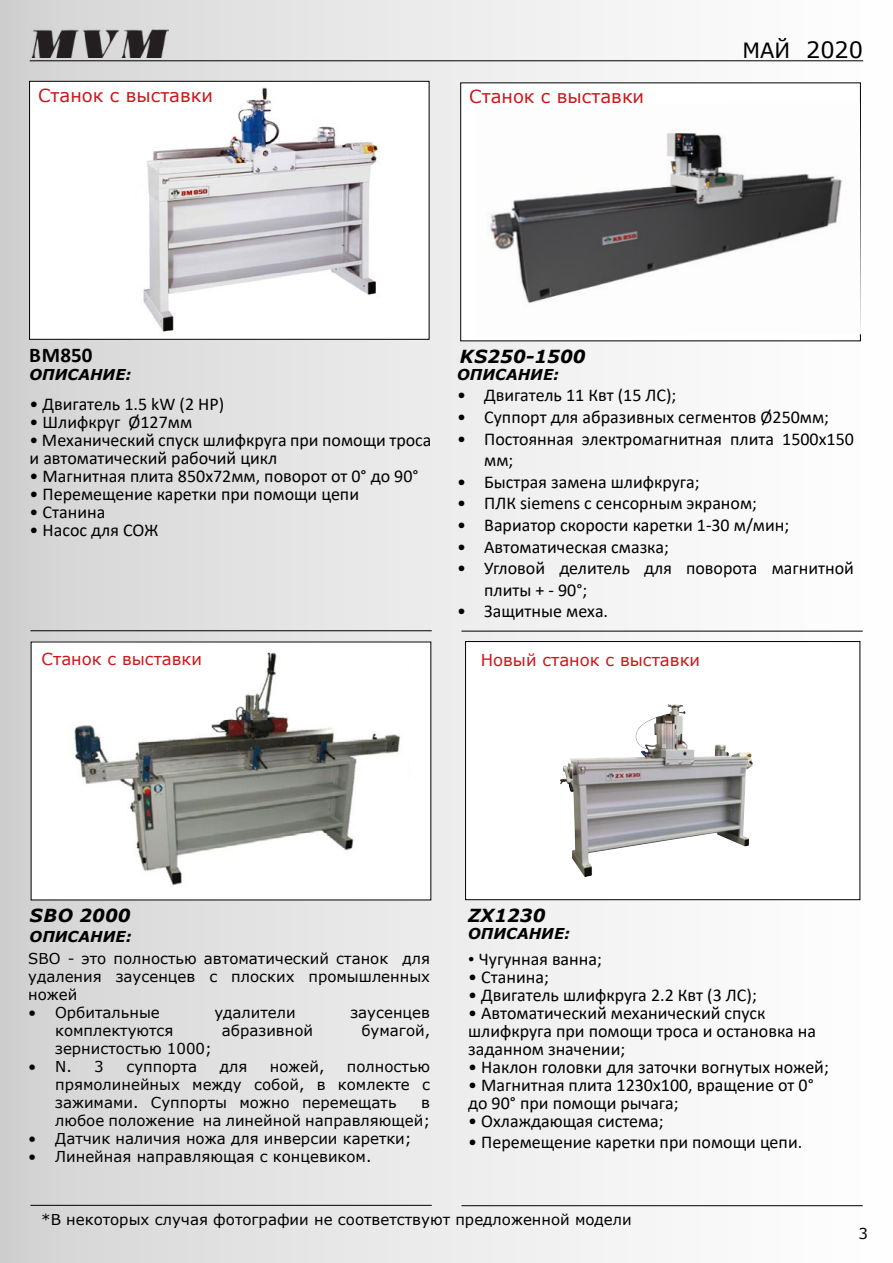
<style>
.page{position:relative;width:893px;height:1263px;background:#fff}
.page>*{position:absolute;margin:0;border:0;box-sizing:border-box;transform-origin:0 0}
.t1{font:22.5px "Verdana";color:#000}
.t2{font:700 21px "Calibri";letter-spacing:.01em;color:#000}
.t3{font:18px/18px "Calibri";color:#000}
.t4{font:18px "Verdana";color:#cd171a}
.t5{font:italic 700 18px "Verdana";color:#000}
.t6{font:16.5px "Verdana";color:#cd171a}
.t7{font:15px/18px "Verdana";color:#000;text-align:justify}
.t8{font:italic 700 15px "Verdana";color:#000}
.s1{font-size:21px}
.s2{font-family:"Times New Roman"}
</style>
<div class="page">
<div style="left:1px;top:1px;width:891px;height:1261px;background:linear-gradient(to right,#d3d3d3,#fff)"></div>
<hr style="left:30px;top:60px;width:833px;height:1px;background:#000">
<img style="left:30px;top:27px;width:138px;height:30px">
<hr style="left:31px;top:630px;width:401px;height:1px;background:#000">
<hr style="left:31px;top:1205px;width:401px;height:1px;background:#000">
<hr style="left:461px;top:631px;width:402px;height:1px;background:#000">
<hr style="left:461px;top:1205px;width:402px;height:1px;background:#000">
<div style="left:465px;top:641px;width:395px;height:259px;background:#fff;border:1px solid #000"></div>
<img style="left:560px;top:704px;width:193px;height:173px">
<div style="left:30px;top:81px;width:399px;height:258px;background:#fff"></div>
<img style="left:143px;top:87px;width:236px;height:245px">
<div style="left:29px;top:81px;width:400px;height:259px;border:1px solid #000"></div>
<div style="left:460px;top:82px;width:401px;height:259px;background:#fff"></div>
<img style="left:33px;top:644px;width:396px;height:254px">
<img style="left:489px;top:103px;width:372px;height:233px">
<p class="t4" style="left:38px;top:83px;width:176px">Станок с выставки</p>
<p class="t4" style="left:469px;top:84px;width:176px">Станок с выставки</p>
<p class="t1" style="left:742px;top:35px;width:122px"><span class="s1">МАЙ</span> 2020</p>
<p class="t2" style="left:29px;top:340px;width:65px">BM850</p>
<p class="t8" style="left:30px;top:364px;width:104px">ОПИСАНИЕ:</p>
<p class="t3" style="left:30px;top:395px;width:196px">• Двигатель 1.5 kW (2 HP)</p>
<p class="t3" style="left:30px;top:413px;width:164px">• Шлифкруг Ø127мм</p>
<p class="t3" style="left:30px;top:431px;width:403px">• Механический спуск шлифкруга при помощи троса и автоматический рабочий цикл</p>
<p class="t3" style="left:30px;top:467px;width:391px">• Магнитная плита 850x72мм, поворот от 0° до 90°</p>
<p class="t3" style="left:30px;top:485px;width:331px">• Перемещение каретки при помощи цепи</p>
<p class="t3" style="left:30px;top:503px;width:77px">• Станина</p>
<p class="t3" style="left:30px;top:521px;width:131px">• Насос для СОЖ</p>
<p class="t6" style="left:42px;top:647px;width:162px">Станок с выставки</p>
<p class="t5" style="left:460px;top:343px;width:127px">KS250-1500</p>
<p class="t8" style="left:457px;top:364px;width:104px">ОПИСАНИЕ:</p>
<p class="t3" style="left:457px;top:386px;width:221px">• Двигатель 11 Квт (15 ЛС);</p>
<p class="t3" style="left:457px;top:407px;width:373px">• Суппорт для абразивных сегментов Ø250мм;</p>
<p class="t3" style="left:484px;top:427px;width:371px;line-height:21.6px;text-indent:-27px">• Постоянная электромагнитная плита 1500x150 мм;</p>
<p class="t3" style="left:457px;top:472px;width:244px">• Быстрая замена шлифкруга;</p>
<p class="t3" style="left:457px;top:494px;width:301px">• ПЛК siemens с сенсорным экраном;</p>
<p class="t3" style="left:457px;top:515px;width:334px">• Вариатор скорости каретки 1-30 м/мин;</p>
<p class="t3" style="left:457px;top:537px;width:213px">• Автоматическая смазка;</p>
<p class="t3" style="left:484px;top:557px;width:371px;line-height:21.6px;text-indent:-27px">• Угловой делитель для поворота магнитной плиты + - 90°;</p>
<p class="t3" style="left:457px;top:602px;width:152px">• Защитные меха.</p>
<p class="t6" style="left:481px;top:648px;width:221px">Новый станок с выставки</p>
<p class="t5" style="left:30px;top:902px;width:102px">SBO 2000</p>
<p class="t8" style="left:30px;top:926px;width:104px">ОПИСАНИЕ:</p>
<p class="t7" style="left:28px;top:949px;width:403px">SBO - это полностью автоматический станок для удаления заусенцев с плоских промышленных ножей</p>
<p class="t7" style="left:28px;top:1003px;width:133px">• Орбитальные</p>
<p class="t7" style="left:214px;top:1003px;width:83px">удалители</p>
<p class="t7" style="left:350px;top:1003px;width:81px">заусенцев</p>
<p class="t7" style="left:55px;top:1021px;width:120px">комплектуются</p>
<p class="t7" style="left:222px;top:1021px;width:93px">абразивной</p>
<p class="t7" style="left:361px;top:1021px;width:70px">бумагой,</p>
<p class="t7" style="left:55px;top:1039px;width:158px">зернистостью 1000;</p>
<p class="t7" style="left:28px;top:1057px;width:45px">• N.</p>
<p class="t7" style="left:94px;top:1057px;width:11px">3</p>
<p class="t7" style="left:126px;top:1057px;width:72px">суппорта</p>
<p class="t7" style="left:220px;top:1057px;width:29px">для</p>
<p class="t7" style="left:270px;top:1057px;width:56px">ножей,</p>
<p class="t7" style="left:55px;top:1057px;width:376px;text-indent:292px">полностью прямолинейных между собой, в комлекте с зажимами. Суппорты можно перемещать</p>
<p class="t7" style="left:55px;top:1093px;width:376px;text-align:right">в<br>любое положение на линейной направляющей;</p>
<p class="t7" style="left:28px;top:1129px;width:385px">• Датчик наличия ножа для инверсии каретки;</p>
<p class="t7" style="left:28px;top:1147px;width:345px">• Линейная направляющая с концевиком.</p>
<p class="t5" style="left:468px;top:903px;width:79px">ZX1230</p>
<p class="t8" style="left:468px;top:923px;width:104px">ОПИСАНИЕ:</p>
<p class="t3" style="left:468px;top:949px;width:135px"><span class="s2">•</span> Чугунная ванна;</p>
<p class="t3" style="left:468px;top:967px;width:82px">• Станина;</p>
<p class="t3" style="left:468px;top:985px;width:290px">• Двигатель шлифкруга 2.2 Квт (3 ЛС);</p>
<p class="t3" style="left:468px;top:1003px;width:349px">• Автоматический механический спуск шлифкруга при помощи троса и остановка на заданном значении;</p>
<p class="t3" style="left:468px;top:1057px;width:362px">• Наклон головки для заточки вогнутых ножей;</p>
<p class="t3" style="left:468px;top:1075px;width:347px">• Магнитная плита 1230x100, вращение от 0° до 90° при помощи рычага;</p>
<p class="t3" style="left:468px;top:1111px;width:197px">• Охлаждающая система;</p>
<p class="t3" style="left:468px;top:1133px;width:336px">• Перемещение каретки при помощи цепи.</p>
<p class="t7" style="left:41px;top:1211px;width:592px">*В некоторых случая фотографии не соответствуют предложенной модели</p>
<p class="t7" style="left:858px;top:1224px;width:11px">3</p>
</div>
